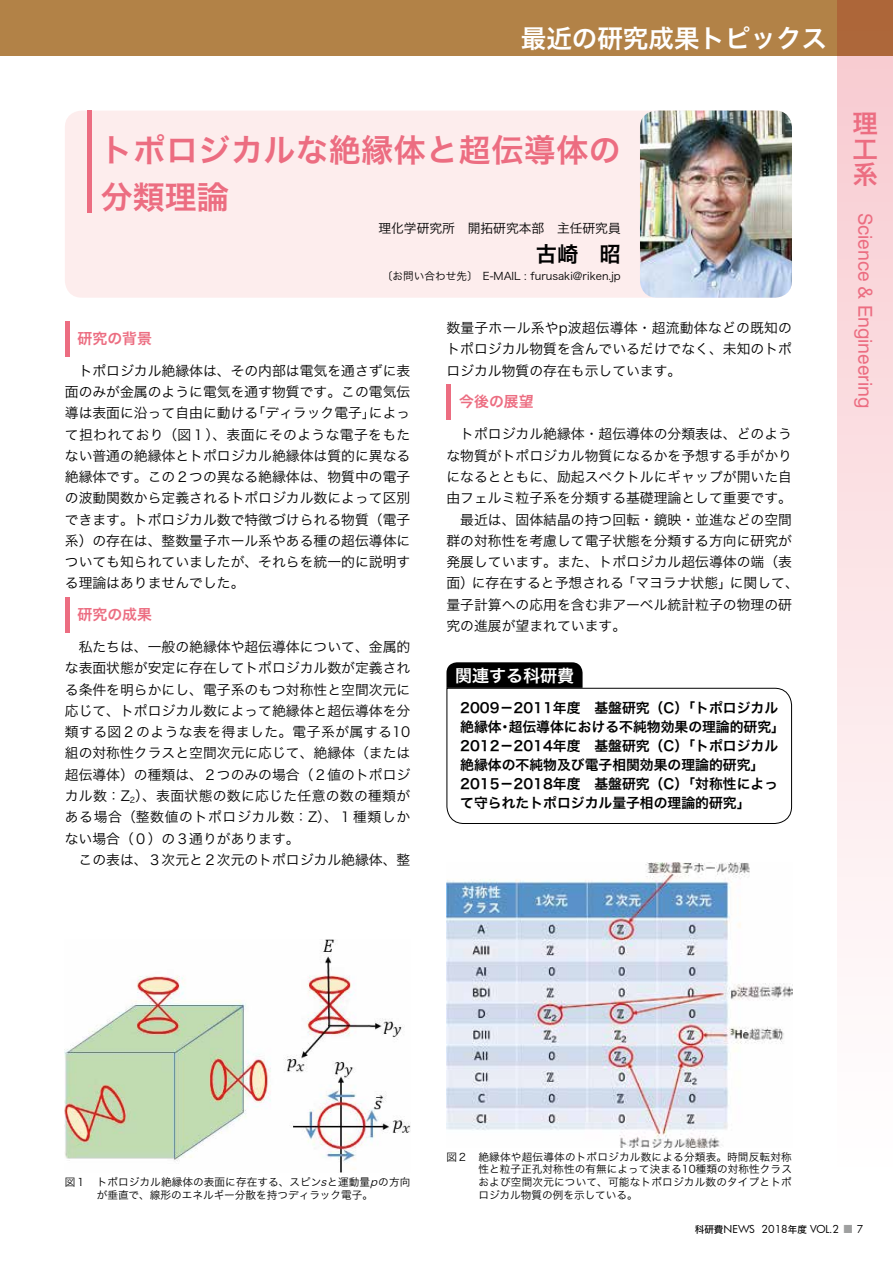
<style>
.page{position:relative;width:893px;height:1263px;background:#fff}
.page>*{position:absolute;margin:0;border:0;box-sizing:border-box;transform-origin:0 0}
.t1{font:31.95px/46.8px "Hira Kaku Std N W6";letter-spacing:.02em;color:#ec6d81}
.t2{font:25.5px "Hira Kaku Std N W6";color:#fff}
.t3{font:25.5px/25.5px "Hira Kaku Std N W6";color:#ec6d81;text-align:justify}
.t4{font:21.3px "Hira Kaku Std N W6";color:#000}
.t5{font:19.2px "Swiss 721 BT";color:#ec6d81}
.t6{font:16.95px "Hira Kaku Std N W6";color:#fff}
.t7{font:14.85px "Hira Kaku Std N W6";color:#ec6d81}
.t8{font:13.8px/21.3px "Hira Kaku Std N W3";color:#000;text-align:justify}
.t9{font:13.8px/19.2px "Hira Kaku Std N W6";color:#000}
.t10{font:12.75px "Hira Kaku Std N W3";color:#000}
.t11{font:10.65px/12.8px "Hira Kaku Std N W3";color:#000;text-align:center}
.t12{font:10.65px "Futura";color:#000}
.s1{font-style:italic}
.s2{font-family:"Hira Kaku Std N W5";font-size:9.6px}
.s3{font-family:"Hira Kaku Std N W5";color:#9fa0a0}
</style>
<div class="page">
<div style="left:65px;top:111px;width:727px;height:187px;background:#fdeded;border-radius:17px"></div>
<hr style="left:65px;top:321px;width:4px;height:35px;background:#ec6d81">
<hr style="left:65px;top:597px;width:4px;height:35px;background:#ec6d81">
<div style="left:446px;top:384px;width:5px;height:35px;background:#ec6d81"></div>
<hr style="left:87px;top:111px;width:4px;height:102px;background:#ec6d81">
<img style="left:640px;top:111px;width:152px;height:187px">
<svg style="left:446px;top:687px;width:346px;height:137px"></svg>
<svg style="left:446px;top:662px;width:137px;height:26px;background:#090909"></svg>
<img style="left:65px;top:939px;width:345px;height:233px">
<img style="left:446px;top:863px;width:346px;height:284px">
<div style="left:838px;top:0;width:55px;height:1200px;background:linear-gradient(to bottom,#f8cacf,#fff)"></div>
<div style="left:0;top:0;width:893px;height:55px;background:#b28247"></div>
<p class="t2" style="left:521px;top:19px;width:308px">最近の研究成果トピックス</p>
<p class="t1" style="left:101px;top:127px;width:521px">トポロジカルな絶縁体と超伝導体の分類理論</p>
<p class="t10" style="left:378px;top:219px;width:244px">理化学研究所　開拓研究本部　主任研究員</p>
<p class="t4" style="left:536px;top:238px;width:87px">古崎　昭</p>
<p class="t11" style="left:382px;top:270px;width:240px">〔お問い合わせ先〕　E-MAIL : furusaki@riken.jp</p>
<p class="t7" style="left:78px;top:327px;width:76px">研究の背景</p>
<p class="t8" style="left:65px;top:360px;width:347px">　トポロジカル絶縁体は、その内部は電気を通さずに表面のみが金属のように電気を通す物質です。この電気伝導は表面に沿って自由に動ける「ディラック電子」によって担われており（図１）、表面にそのような電子をもたない普通の絶縁体とトポロジカル絶縁体は質的に異なる絶縁体です。この２つの異なる絶縁体は、物質中の電子の波動関数から定義されるトポロジカル数によって区別できます。トポロジカル数で特徴づけられる物質（電子系）の存在は、整数量子ホール系やある種の超伝導体についても知られていましたが、それらを統一的に説明する理論はありませんでした。</p>
<p class="t7" style="left:78px;top:603px;width:76px">研究の成果</p>
<p class="t8" style="left:65px;top:636px;width:347px;text-align:left">　私たちは、一般の絶縁体や超伝導体について、金属的な表面状態が安定に存在してトポロジカル数が定義される条件を明らかにし、電子系のもつ対称性と空間次元に応じて、トポロジカル数によって絶縁体と超伝導体を分類する図２のような表を得ました。電子系が属する10組の対称性クラスと空間次元に応じて、絶縁体（または超伝導体）の種類は、２つのみの場合（２値のトポロジカル数：Z<sub>2</sub>）、表面状態の数に応じた任意の数の種類がある場合（整数値のトポロジカル数：Z）、１種類しかない場合（０）の３通りがあります。<br>　この表は、３次元と２次元のトポロジカル絶縁体、整</p>
<p class="t8" style="left:446px;top:317px;width:347px">数量子ホール系やp波超伝導体・超流動体などの既知のトポロジカル物質を含んでいるだけでなく、未知のトポロジカル物質の存在も示しています。</p>
<p class="t7" style="left:459px;top:390px;width:76px">今後の展望</p>
<p class="t8" style="left:446px;top:423px;width:354px;text-align:left">　トポロジカル絶縁体・超伝導体の分類表は、どのような物質がトポロジカル物質になるかを予想する手がかりになるとともに、励起スペクトルにギャップが開いた自由フェルミ粒子系を分類する基礎理論として重要です。　最近は、固体結晶の持つ回転・鏡映・並進などの空間群の対称性を考慮して電子状態を分類する方向に研究が発展しています。また、トポロジカル超伝導体の端（表面）に存在すると予想される「マヨラナ状態」に関して、量子計算への応用を含む非アーベル統計粒子の物理の研究の進展が望まれています。</p>
<p class="t6" style="left:455px;top:662px;width:121px">関連する科研費</p>
<p class="t9" style="left:460px;top:698px;width:326px">2009－2011年度　基盤研究（C）「トポロジカル絶縁体・超伝導体における不純物効果の理論的研究」<br>2012－2014年度　基盤研究（C）「トポロジカル絶縁体の不純物及び電子相関効果の理論的研究」<br>2015－2018年度　基盤研究（C）「対称性によって守られたトポロジカル量子相の理論的研究」</p>
<h2 class="t3" style="left:853px;top:111px;width:26px">理工系</h2>
<h3 class="t5" style="left:877px;top:213px;width:197px;rotate:90deg">Science &amp; Engineering</h3>
<p class="t11" style="left:65px;top:1176px;width:347px">図１　トポロジカル絶縁体の表面に存在する、スピン<span class="s1">s</span>と運動量<span class="s1">p</span>の方向が垂直で、線形のエネルギー分散を持つディラック電子。</p>
<p class="t11" style="left:478px;top:1150px;width:315px;text-align:justify;text-indent:-32px">図２　絶縁体や超伝導体のトポロジカル数による分類表。時間反転対称性と粒子正孔対称性の有無によって決まる10種類の対称性クラスおよび空間次元について、可能なトポロジカル数のタイプとトポロジカル物質の例を示している。</p>
<p class="t12" style="left:695px;top:1222px;width:170px"><span class="s2">科研費</span>NEWS 2018<span class="s2">年度</span> VOL.2 <span class="s3">■</span> 7</p>
</div>
